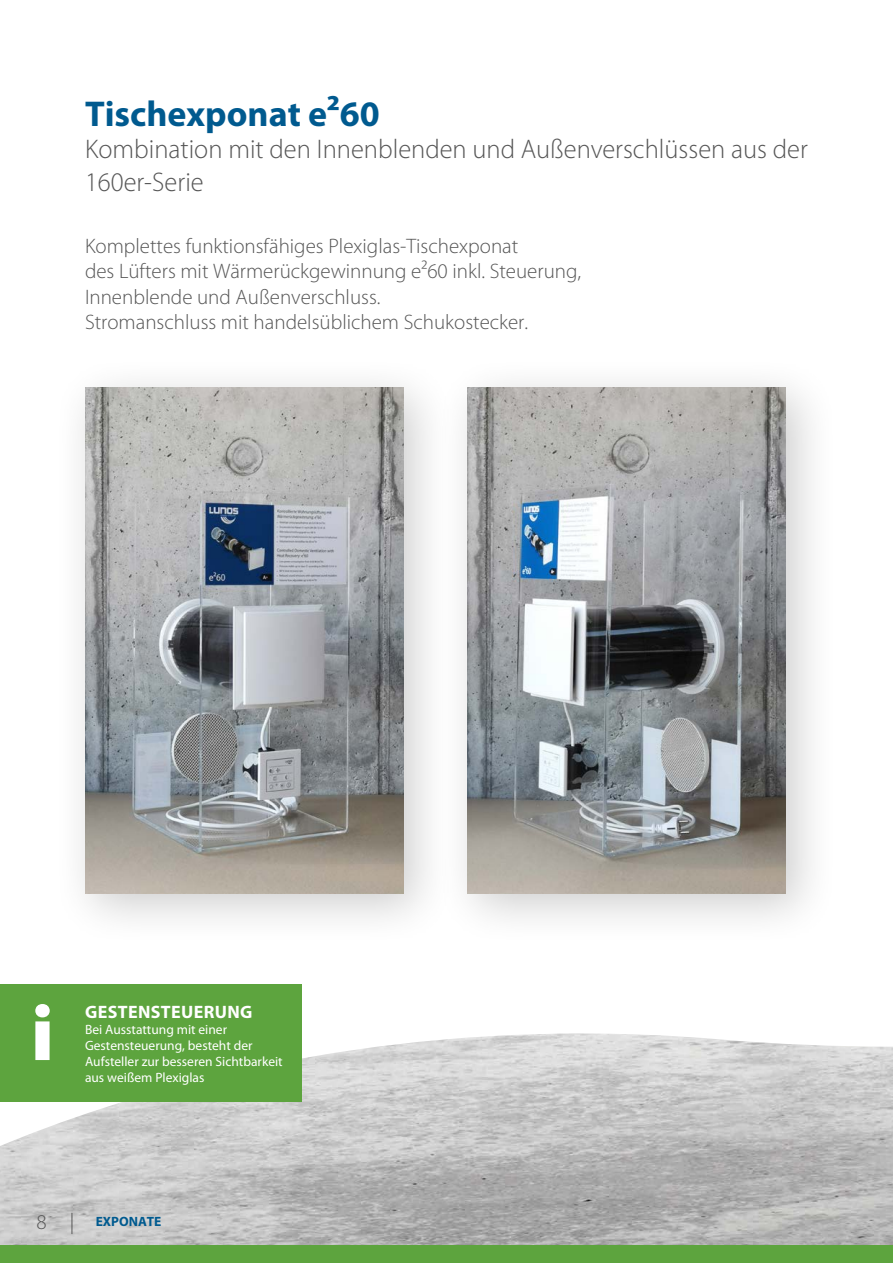
<style>
.page{position:relative;width:893px;height:1263px;background:#fff}
.page>*{position:absolute;margin:0;border:0;box-sizing:border-box;transform-origin:0 0}
.t1{font:700 36px "Myriad Pro";color:#005a8f}
.t2{font:300 27px/32.4px "Myriad Pro";color:#565656}
.t3{font:300 21px/25.2px "Myriad Pro";color:#565656}
.t4{font:700 18px "Myriad Pro";letter-spacing:.02em;color:#fff}
.t5{font:13.5px/16.2px "Myriad Pro";color:#fff}
.t6{font:700 13.5px "Myriad Pro";color:#005a8f}
</style>
<div class="page">
<svg style="left:0;top:1146px;width:893px;height:100px;background:#b7b7b6"></svg>
<img style="left:1px;top:1033px;width:892px;height:113px">
<div style="left:0;top:1246px;width:893px;height:17px;background:#5da43e"></div>
<div style="left:52px;top:355px;width:405px;height:592px;background:#000;opacity:.2"></div>
<div style="left:435px;top:355px;width:404px;height:592px;background:#000;opacity:.2"></div>
<div style="left:0;top:984px;width:302px;height:118px;background:#5da43e"></div>
<svg style="left:35px;top:1004px;width:15px;height:56px"></svg>
<img style="left:85px;top:388px;width:318px;height:505px">
<img style="left:468px;top:388px;width:318px;height:505px">
<svg style="left:72px;top:1213px;width:1px;height:21px"></svg>
<h1 class="t1" style="left:85px;top:90px;width:296px">Tischexponat e²60</h1>
<p class="t2" style="left:85px;top:134px;width:724px">Kombination mit den Innenblenden und Außenverschlüssen aus der<br>160er-Serie</p>
<p class="t3" style="left:85px;top:234px;width:498px">Komplettes funktionsfähiges Plexiglas-Tischexponat<br>des Lüfters mit Wärmerückgewinnung e²60 inkl. Steuerung, Innenblende und Außenverschluss.<br>Stromanschluss mit handelsüblichem Schukostecker.</p>
<p class="t4" style="left:85px;top:1000px;width:169px">GESTENSTEUERUNG</p>
<p class="t5" style="left:85px;top:1021px;width:199px">Bei Ausstattung mit einer<br>Gestensteuerung, besteht der<br>Aufsteller zur besseren Sichtbarkeit aus weißem Plexiglas</p>
<p class="t3" style="left:37px;top:1209px;width:12px">8</p>
<p class="t6" style="left:96px;top:1213px;width:67px">EXPONATE</p>
</div>
